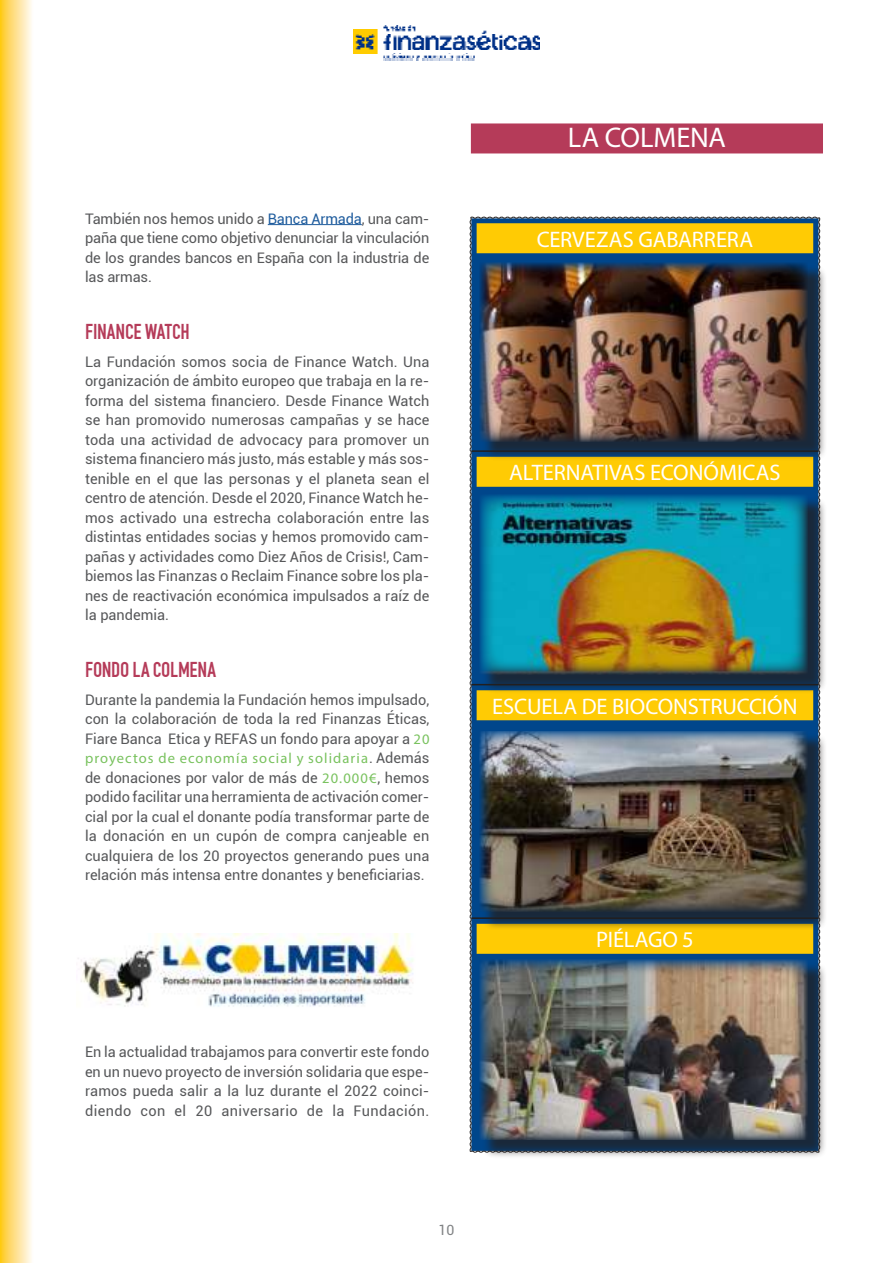
<style>
.page{position:relative;width:893px;height:1263px;background:#fff}
.page>*{position:absolute;margin:0;border:0;box-sizing:border-box;transform-origin:0 0}
.t1{font:28.5px "Myriad Pro";color:#fff}
.t2{font:22.5px "Myriad Pro";letter-spacing:-.005em;color:#fff}
.t3{font:22.5px "DIN 1451 Engschrift Regular";letter-spacing:-.015em;color:#b53b59}
.t4{font:14.55px/19.5px "Roboto";color:#57585a;text-align:justify}
.t5{font:14.55px "Myriad Pro";letter-spacing:.075em;color:#79c25e}
.t6{font:14.1px "Roboto";color:#808284}
.s1{color:#205d9e}
.s2{font-family:"Myriad Pro";color:#79c25e}
.s3{font-family:"Roboto";color:#57585a}
</style>
<div class="page">
<img style="left:353px;top:26px;width:187px;height:34px">
<img style="left:0;top:0;width:32px;height:1263px">
<hr style="left:268px;top:224px;width:94px;height:1px;background:#205d9e">
<img style="left:78px;top:933px;width:335px;height:74px">
<svg style="left:469px;top:216px;width:351px;height:937px;background:#19548c"></svg>
<div style="left:477px;top:223px;width:336px;height:30px;background:#ffcb04"></div>
<div style="left:477px;top:457px;width:336px;height:30px;background:#ffcb04"></div>
<div style="left:477px;top:690px;width:336px;height:30px;background:#ffcb04"></div>
<div style="left:477px;top:924px;width:336px;height:30px;background:#ffcb04"></div>
<div style="left:482px;top:497px;width:344px;height:197px;background:#221f1f;opacity:.75"></div>
<img style="left:480px;top:495px;width:328px;height:180px">
<div style="left:482px;top:265px;width:345px;height:195px;background:#221f1f;opacity:.75"></div>
<img style="left:480px;top:263px;width:328px;height:179px">
<div style="left:482px;top:734px;width:345px;height:196px;background:#221f1f;opacity:.75"></div>
<img style="left:480px;top:731px;width:328px;height:180px">
<div style="left:482px;top:962px;width:345px;height:197px;background:#221f1f;opacity:.75"></div>
<img style="left:480px;top:960px;width:328px;height:180px">
<div style="left:471px;top:123px;width:352px;height:30px;background:#b53b59"></div>
<div style="left:469px;top:118px;width:355px;height:38px;border:2px solid #fff"></div>
<p class="t4" style="left:85px;top:210px;width:346px">También nos hemos unido a <span class="s1">Banca Armada</span>, una cam&shy;paña que tiene como objetivo denunciar la vinculación de los grandes bancos en España con la industria de las armas.</p>
<h2 class="t3" style="left:85px;top:322px;width:106px">FINANCE WATCH</h2>
<p class="t4" style="left:85px;top:353px;width:346px">La Fundación somos socia de Finance Watch. Una organización de ámbito europeo que trabaja en la re&shy;forma del sistema financiero. Desde Finance Watch se han promovido numerosas campañas y se hace toda una actividad de advocacy para promover un sistema financiero más justo, más estable y más sos&shy;tenible en el que las personas y el planeta sean el centro de atención. Desde el 2020, Finance Watch he&shy;mos activado una estrecha colaboración entre las distintas entidades socias y hemos promovido cam&shy;pañas y actividades como Diez Años de Crisis!, Cam&shy;biemos las Finanzas o Reclaim Finance sobre los pla&shy;nes de reactivación económica impulsados a raíz de la pandemia.</p>
<h2 class="t3" style="left:85px;top:660px;width:132px">FONDO LA COLMENA</h2>
<p class="t4" style="left:85px;top:691px;width:346px">Durante la pandemia la Fundación hemos impulsado, con la colaboración de toda la red Finanzas Éticas, Fiare Banca Etica y REFAS un fondo para apoyar a <span class="s2">20</span></p>
<p class="t5" style="left:85px;top:751px;width:346px">proyectos de economía social y solidaria<span class="s3">. Además</span></p>
<p class="t4" style="left:85px;top:769px;width:346px">de donaciones por valor de más de <span class="s2">20.000€</span>, hemos podido facilitar una herramienta de activación comer&shy;cial por la cual el donante podía transformar parte de la donación en un cupón de compra canjeable en cualquiera de los 20 proyectos generando pues una relación más intensa entre donantes y beneficiarias.</p>
<p class="t4" style="left:85px;top:1043px;width:346px">En la actualidad trabajamos para convertir este fondo en un nuevo proyecto de inversión solidaria que espe&shy;ramos pueda salir a la luz durante el 2022 coinci&shy;diendo con el 20 aniversario de la Fundación.</p>
<h1 class="t1" style="left:568px;top:123px;width:160px">LA COLMENA</h1>
<h2 class="t2" style="left:537px;top:228px;width:218px">CERVEZAS GABARRERA</h2>
<h2 class="t2" style="left:509px;top:461px;width:273px">ALTERNATIVAS ECONÓMICAS</h2>
<h2 class="t2" style="left:492px;top:695px;width:307px">ESCUELA DE BIOCONSTRUCCIÓN</h2>
<h2 class="t2" style="left:596px;top:928px;width:99px">PIÉLAGO 5</h2>
<p class="t6" style="left:439px;top:1224px;width:17px">10</p>
</div>
